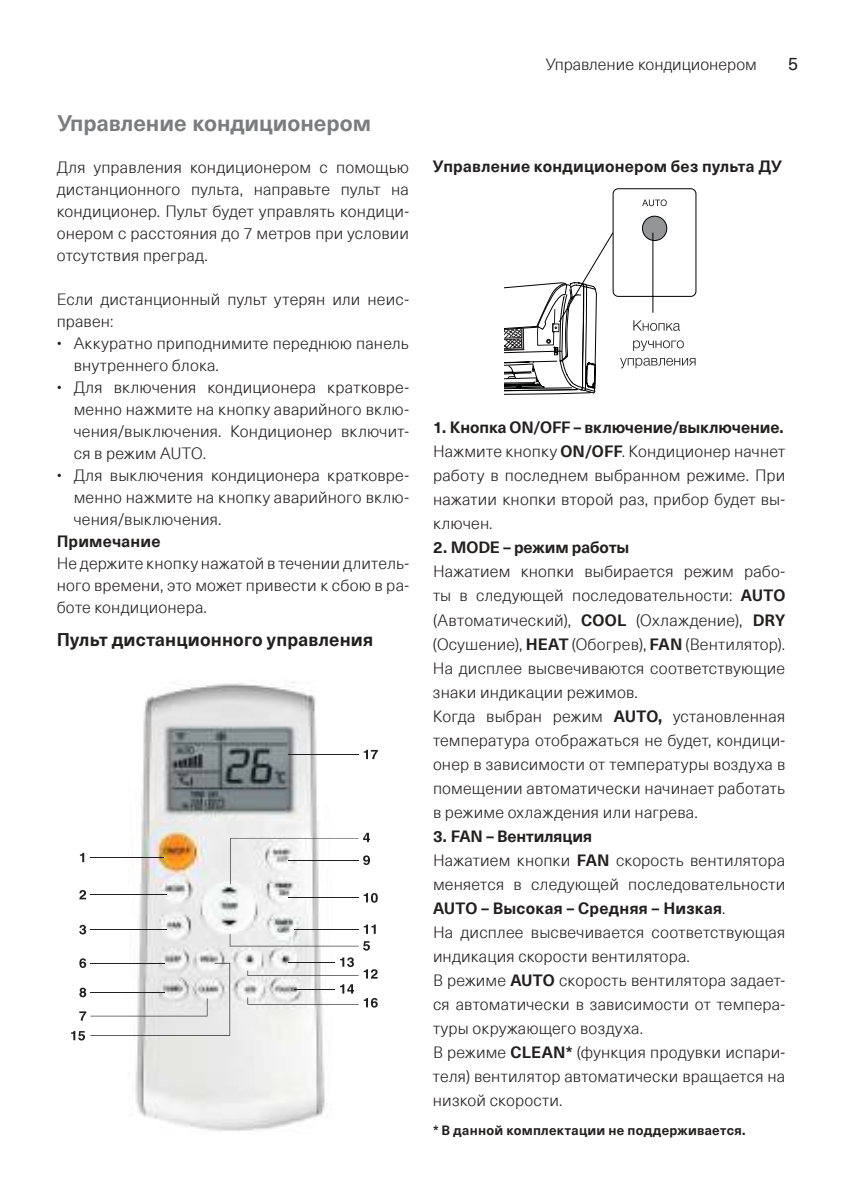
<style>
.page{position:relative;width:842px;height:1191px;background:#fff}
.page>*{position:absolute;margin:0;border:0;box-sizing:border-box;transform-origin:0 0}
.t1{font:700 22px "Neue Haas Unica Pan Euro";color:#7a7c7e}
.t2{font:700 18px "Neue Haas Unica Pan Euro";letter-spacing:.01em;color:#221f1f}
.t3{font:18px "Neue Haas Unica Pan Euro";color:#221f1f}
.t4{font:300 16px/24px "Neue Haas Unica Pan Euro";letter-spacing:.01em;color:#221f1f;text-align:justify}
.t5{font:700 16px "Neue Haas Unica Pan Euro";letter-spacing:.01em;color:#221f1f}
.t6{font:700 13.2px "Neue Haas Unica Pan Euro";letter-spacing:.02em;color:#221f1f}
.s1{font-weight:700}
</style>
<div class="page">
<img style="left:135px;top:680px;width:193px;height:451px">
<hr style="left:90px;top:857px;width:74px;height:1px;background:#221f1f">
<svg style="left:80px;top:853px;width:4px;height:9px"></svg>
<hr style="left:90px;top:894px;width:77px;height:1px;background:#221f1f">
<svg style="left:79px;top:890px;width:7px;height:9px"></svg>
<hr style="left:288px;top:897px;width:71px;height:1px;background:#221f1f">
<svg style="left:364px;top:893px;width:14px;height:9px"></svg>
<hr style="left:288px;top:754px;width:71px;height:1px;background:#221f1f">
<svg style="left:364px;top:749px;width:14px;height:10px"></svg>
<svg style="left:247px;top:957px;width:131px;height:21px"></svg>
<svg style="left:247px;top:984px;width:131px;height:23px"></svg>
<hr style="left:90px;top:929px;width:77px;height:1px;background:#221f1f">
<svg style="left:79px;top:924px;width:7px;height:10px"></svg>
<svg style="left:230px;top:832px;width:140px;height:52px"></svg>
<svg style="left:230px;top:924px;width:146px;height:26px"></svg>
<svg style="left:71px;top:958px;width:159px;height:82px"></svg>
<svg style="left:504px;top:188px;width:192px;height:207px"></svg>
<h1 class="t1" style="left:57px;top:106px;width:315px">Управление кондиционером</h1>
<p class="t4" style="left:57px;top:155px;width:354px;line-height:22px">Для управления кондиционером с помощью дистанционного пульта, направьте пульт на кондиционер. Пульт будет управлять кондици&shy;онером с расстояния до 7 метров при условии отсутствия преград.</p>
<p class="t4" style="left:57px;top:287px;width:354px;line-height:22px">Если дистанционный пульт утерян или неис&shy;правен:</p>
<p class="t4" style="left:74px;top:331px;width:337px;line-height:22px;text-indent:-17px">• Аккуратно приподнимите переднюю панель внутреннего блока.</p>
<p class="t4" style="left:74px;top:375px;width:337px;line-height:22px;text-indent:-17px">• Для включения кондиционера кратковре&shy;менно нажмите на кнопку аварийного вклю&shy;чения/выключения. Кондиционер включит&shy;ся в режим AUTO.</p>
<p class="t4" style="left:74px;top:463px;width:337px;line-height:22px;text-indent:-17px">• Для выключения кондиционера кратковре&shy;менно нажмите на кнопку аварийного вклю&shy;чения/выключения.</p>
<p class="t5" style="left:57px;top:529px;width:105px">Примечание</p>
<p class="t4" style="left:57px;top:551px;width:354px;line-height:22px">Не держите кнопку нажатой в течении длитель&shy;ного времени, это может привести к сбою в ра&shy;боте кондиционера.</p>
<p class="t2" style="left:57px;top:626px;width:318px">Пульт дистанционного управления</p>
<p class="t4" style="left:546px;top:52px;width:212px">Управление кондиционером</p>
<p class="t3" style="left:788px;top:56px;width:12px">5</p>
<p class="t5" style="left:433px;top:154px;width:350px">Управление кондиционером без пульта ДУ</p>
<p class="t4" style="left:433px;top:415px;width:354px"><span class="s1">1. Кнопка ON/OFF – включение/выключение.<br></span>Нажмите кнопку <span class="s1">ON/OFF</span>. Кондиционер начнет работу в последнем выбранном режиме. При нажатии кнопки второй раз, прибор будет вы&shy;ключен.</p>
<p class="t5" style="left:433px;top:535px;width:198px">2. MODE – режим работы</p>
<p class="t4" style="left:433px;top:559px;width:354px;text-align:left">Нажатием кнопки выбирается режим рабо&shy;ты в следующей последовательности: <span class="s1">AUTO </span>(Автоматический), <span class="s1">COOL</span> (Охлаждение), <span class="s1">DRY </span>(Осушение), <span class="s1">HEAT</span> (Обогрев), <span class="s1">FAN</span> (Вентилятор).<br>На дисплее высвечиваются соответствующие знаки индикации режимов.<br>Когда выбран режим <span class="s1">AUTO,</span> установленная температура отображаться не будет, кондици&shy;онер в зависимости от температуры воздуха в помещении автоматически начинает работать в режиме охлаждения или нагрева.</p>
<p class="t4" style="left:433px;top:823px;width:354px;text-align:left"><span class="s1">3. FAN – Вентиляция<br></span>Нажатием кнопки <span class="s1">FAN</span> скорость вентилятора меняется в следующей последовательности <span class="s1">AUTO – Высокая – Средняя – Низкая</span>.<br>На дисплее высвечивается соответствующая индикация скорости вентилятора.<br>В режиме <span class="s1">AUTO</span> скорость вентилятора задает&shy;ся автоматически в зависимости от темпера&shy;туры окружающего воздуха.<br>В режиме <span class="s1">CLEAN*</span> (функция продувки испари&shy;теля) вентилятор автоматически вращается на низкой скорости.</p>
<p class="t6" style="left:433px;top:1120px;width:314px">* В данной комплектации не поддерживается.</p>
</div>
